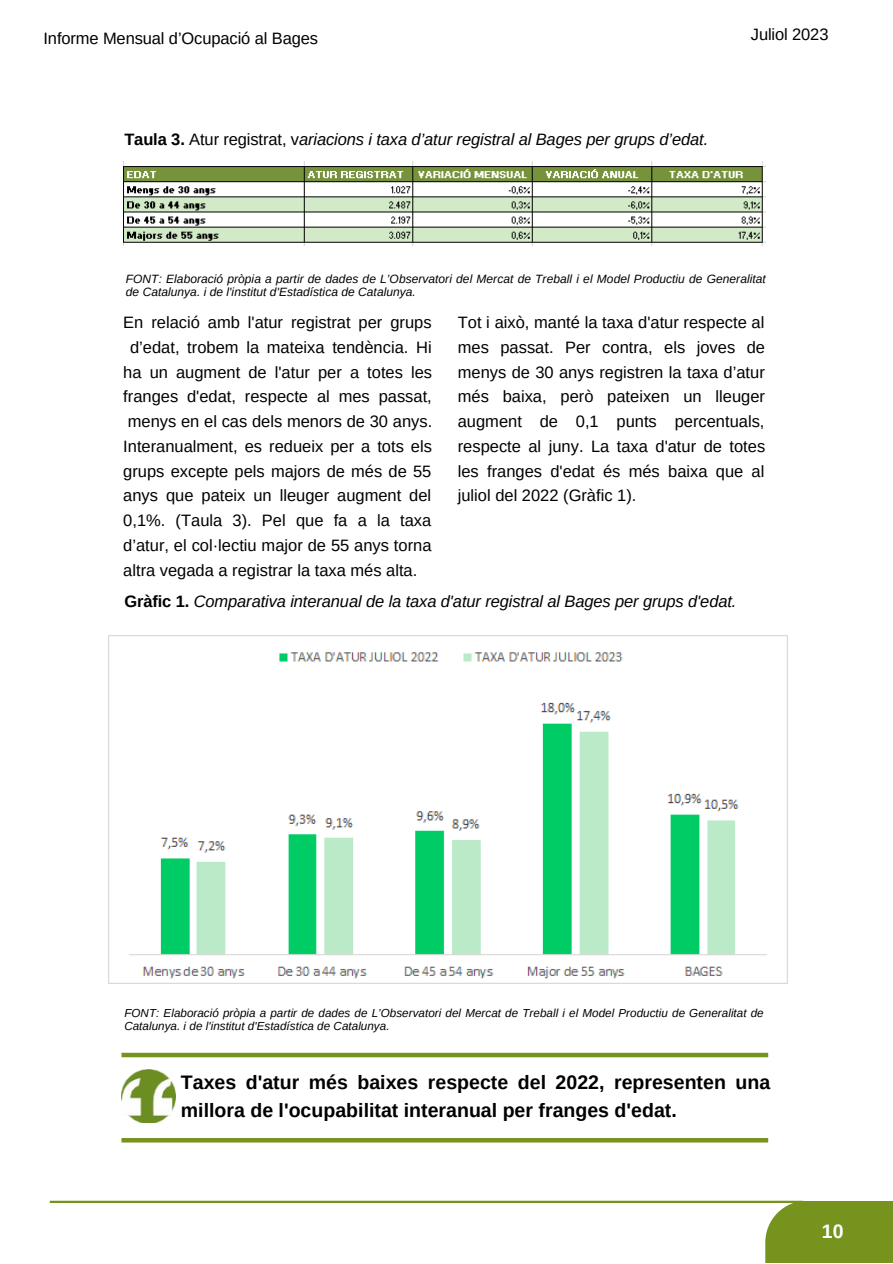
<style>
.page{position:relative;width:893px;height:1264px;background:#fff}
.page>*{position:absolute;margin:0;border:0;box-sizing:border-box;transform-origin:0 0}
.t1{font:700 19.5px/28.2px "Arimo";color:#000}
.t2{font:700 19.5px "Arimo";color:#fff}
.t3{font:19.5px "Arimo";color:#fff}
.t4{font:16.5px/24.8px "Arimo";color:#000;text-align:justify}
.t5{font:italic 16.5px "Arimo";letter-spacing:-.005em;color:#000}
.t6{font:italic 12px/13px "Arimo";letter-spacing:.005em;color:#000}
.t7{font:italic 11.7px/12.6px "Arimo";letter-spacing:.005em;color:#000}
.s1{font-weight:700;font-style:normal}
.s2{font-style:normal}
</style>
<div class="page">
<hr style="left:50px;top:1200px;width:753px;height:2px;background:#75931d">
<div style="left:765px;top:1200px;width:127px;height:62px;background:#75931d"></div>
<div style="left:121px;top:1052px;width:647px;height:5px;background:#75931d"></div>
<img style="left:121px;top:1069px;width:54px;height:53px">
<div style="left:121px;top:1137px;width:647px;height:5px;background:#75931d"></div>
<img style="left:108px;top:635px;width:679px;height:348px">
<img style="left:123px;top:161px;width:642px;height:85px">
<p class="t4" style="left:43px;top:26px;width:276px">Informe Mensual d’Ocupació al Bages</p>
<p class="t5" style="left:124px;top:130px;width:585px"><span class="s1">Taula 3.</span> <span class="s2">Atur registrat, v</span>ariacions i taxa d’atur registral al Bages per grups d’edat.</p>
<p class="t4" style="left:750px;top:22px;width:79px">Juliol 2023</p>
<p class="t6" style="left:126px;top:272px;width:641px">FONT: Elaboració pròpia a partir de dades de L’Observatori del Mercat de Treball i el Model Productiu de Generalitat de Catalunya. i de l'institut d'Estadística de Catalunya.</p>
<p class="t4" style="left:123px;top:310px;width:310px">En relació amb l'atur registrat per grups</p>
<p class="t4" style="left:130px;top:335px;width:303px">d’edat, trobem la mateixa tendència. Hi</p>
<p class="t4" style="left:123px;top:359px;width:310px">ha un augment de l'atur per a totes les</p>
<p class="t4" style="left:123px;top:384px;width:310px">franges d'edat, respecte al mes passat,</p>
<p class="t4" style="left:128px;top:409px;width:306px">menys en el cas dels menors de 30 anys.</p>
<p class="t4" style="left:123px;top:434px;width:310px">Interanualment, es redueix per a tots els</p>
<p class="t4" style="left:123px;top:458px;width:309px">grups excepte pels majors de més de 55</p>
<p class="t4" style="left:123px;top:483px;width:309px">anys que pateix un lleuger augment del</p>
<p class="t4" style="left:123px;top:508px;width:309px">0,1%. (Taula 3). Pel que fa a la taxa</p>
<p class="t4" style="left:123px;top:532px;width:310px">d’atur, el col·lectiu major de 55 anys torna</p>
<p class="t4" style="left:123px;top:557px;width:295px">altra vegada a registrar la taxa més alta.</p>
<p class="t4" style="left:457px;top:310px;width:309px">Tot i això, manté la taxa d'atur respecte al mes passat. Per contra, els joves de menys de 30 anys registren la taxa d’atur més baixa, però pateixen un lleuger augment de 0,1 punts percentuals, respecte al juny. La taxa d'atur de totes les franges d'edat és més baixa que al juliol del 2022 (Gràfic 1).</p>
<p class="t5" style="left:124px;top:592px;width:613px"><span class="s1">Gràfic 1.</span> Comparativa interanual de la taxa d'atur registral al Bages per grups d'edat.</p>
<p class="t7" style="left:124px;top:1006px;width:641px">FONT: Elaboració pròpia a partir de dades de L’Observatori del Mercat de Treball i el Model Productiu de Generalitat de<br>Catalunya. i de l'institut d'Estadística de Catalunya.</p>
<p class="t1" style="left:181px;top:1068px;width:591px">Taxes d'atur més baixes respecte del 2022, representen una millora de l'ocupabilitat interanual per franges d'edat.</p>
<p class="t2" style="left:821px;top:1220px;width:23px">10</p>
<p class="t3" style="left:829px;top:1228px;width:12px">9</p>
</div>
